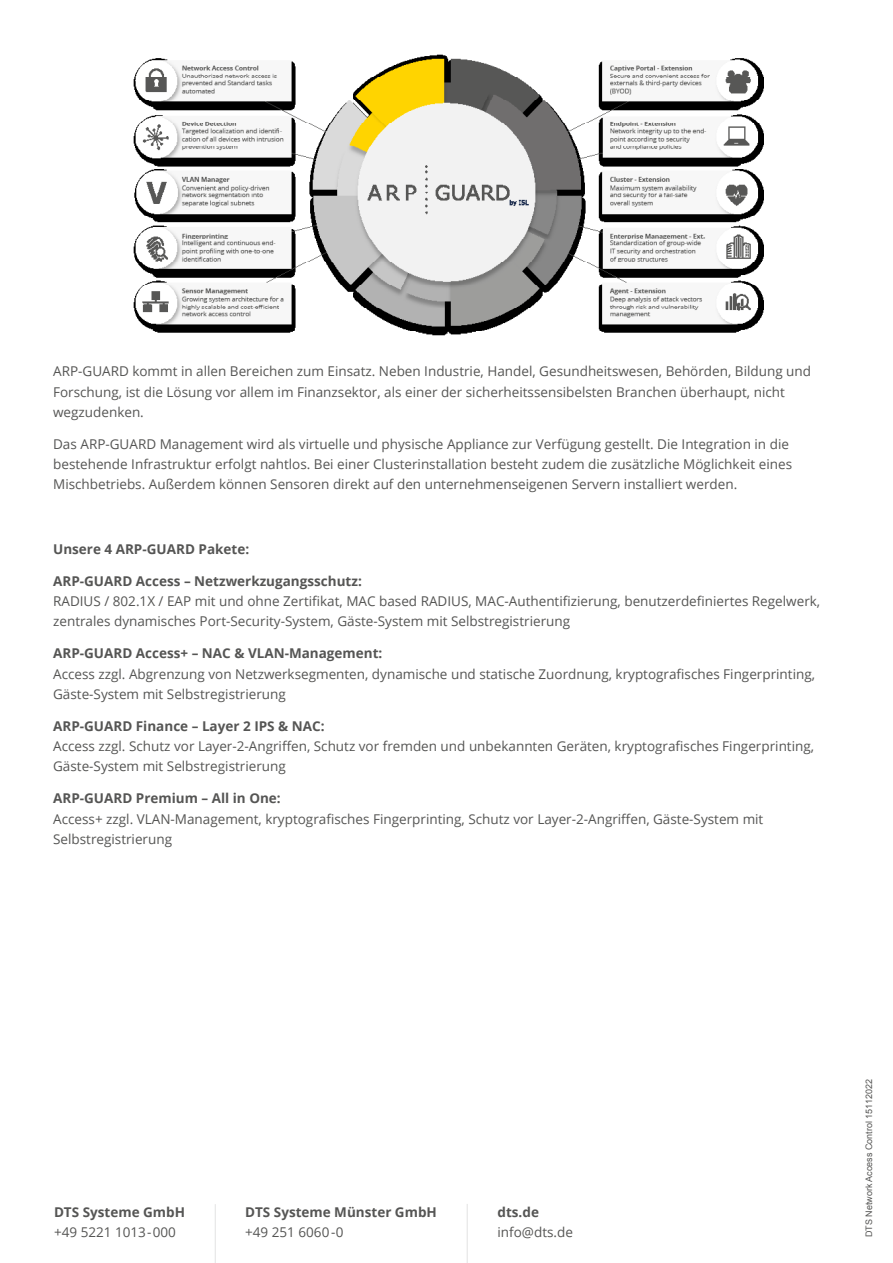
<style>
.page{position:relative;width:893px;height:1263px;background:#fff}
.page>*{position:absolute;margin:0;border:0;box-sizing:border-box;transform-origin:0 0}
.t1{font:13.5px/20.2px "Open Sans";color:#555554}
.t2{font:700 13.5px "Open Sans";color:#555554}
.t3{font:9px "Arial";color:#555554}
</style>
<div class="page">
<hr style="left:215px;top:1204px;width:1px;height:59px;background:#9b9c9c">
<hr style="left:467px;top:1204px;width:1px;height:59px;background:#9b9c9c">
<img style="left:133px;top:54px;width:630px;height:282px">
<p class="t1" style="left:53px;top:361px;width:759px">ARP-GUARD kommt in allen Bereichen zum Einsatz. Neben Industrie, Handel, Gesundheitswesen, Behörden, Bildung und<br>Forschung, ist die Lösung vor allem im Finanzsektor, als einer der sicherheitssensibelsten Branchen überhaupt, nicht wegzudenken.</p>
<p class="t1" style="left:53px;top:434px;width:741px">Das ARP-GUARD Management wird als virtuelle und physische Appliance zur Verfügung gestellt. Die Integration in die bestehende Infrastruktur erfolgt nahtlos. Bei einer Clusterinstallation besteht zudem die zusätzliche Möglichkeit eines<br>Mischbetriebs. Außerdem können Sensoren direkt auf den unternehmenseigenen Servern installiert werden.</p>
<p class="t2" style="left:53px;top:539px;width:198px">Unsere 4 ARP-GUARD Pakete:</p>
<p class="t2" style="left:53px;top:571px;width:310px">ARP-GUARD Access – Netzwerkzugangsschutz:</p>
<p class="t1" style="left:53px;top:591px;width:769px">RADIUS / 802.1X / EAP mit und ohne Zertifikat, MAC based RADIUS, MAC-Authentifizierung, benutzerdefiniertes Regelwerk, zentrales dynamisches Port-Security-System, Gäste-System mit Selbstregistrierung</p>
<p class="t2" style="left:53px;top:644px;width:331px">ARP-GUARD Access+ – NAC &amp; VLAN-Management:</p>
<p class="t1" style="left:53px;top:663px;width:763px">Access zzgl. Abgrenzung von Netzwerksegmenten, dynamische und statische Zuordnung, kryptografisches Fingerprinting,<br>Gäste-System mit Selbstregistrierung</p>
<p class="t2" style="left:53px;top:716px;width:273px">ARP-GUARD Finance – Layer 2 IPS &amp; NAC:</p>
<p class="t1" style="left:53px;top:736px;width:762px">Access zzgl. Schutz vor Layer-2-Angriffen, Schutz vor fremden und unbekannten Geräten, kryptografisches Fingerprinting,<br>Gäste-System mit Selbstregistrierung</p>
<p class="t2" style="left:53px;top:789px;width:229px">ARP-GUARD Premium – All in One:</p>
<p class="t1" style="left:53px;top:808px;width:712px">Access+ zzgl. VLAN-Management, kryptografisches Fingerprinting, Schutz vor Layer-2-Angriffen, Gäste-System mit<br>Selbstregistrierung</p>
<p class="t2" style="left:54px;top:1203px;width:133px">DTS Systeme GmbH</p>
<p class="t1" style="left:54px;top:1221px;width:123px">+49 5221 1013-000</p>
<p class="t2" style="left:245px;top:1203px;width:193px">DTS Systeme Münster GmbH</p>
<p class="t1" style="left:245px;top:1221px;width:100px">+49 251 6060 -0</p>
<p class="t2" style="left:497px;top:1203px;width:43px">dts.de</p>
<p class="t1" style="left:497px;top:1221px;width:77px">info@dts.de</p>
<p class="t3" style="left:863px;top:1237px;width:159px;rotate:-90deg">DTS Network Access Control 15112022</p>
</div>
